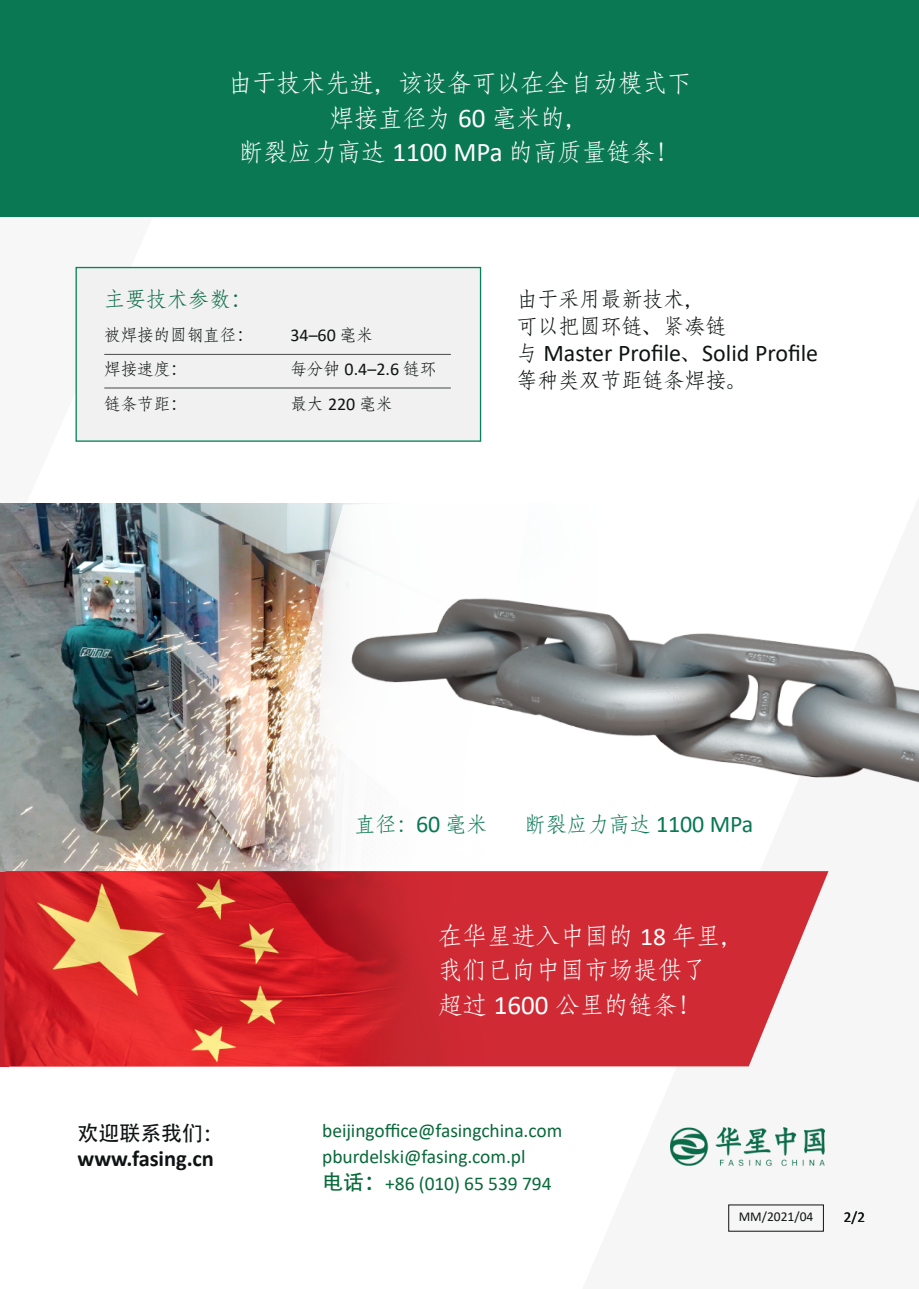
<style>
.page{position:relative;width:919px;height:1289px;background:#fff}
.page>*{position:absolute;margin:0;border:0;box-sizing:border-box;transform-origin:0 0}
.t1{font:24.3px/34.5px "Adobe Fangsong Std";color:#fff;text-align:center}
.t2{font:24px "Calibri";color:#0f1313}
.t3{font:24px "Calibri";letter-spacing:-.005em;color:#097853}
.t4{font:700 22.5px "Calibri";letter-spacing:-.005em;color:#0f1313}
.t5{font:21px/27px "Adobe Fangsong Std";color:#0f1313}
.t6{font:21px "Adobe Fangsong Std";color:#0e6d4b}
.t7{font:21px "Adobe Heiti Std";letter-spacing:-.005em;color:#0f1313}
.t8{font:21px "Adobe Fangsong Std";color:#097853}
.t9{font:19.5px/26.2px "Calibri";letter-spacing:-.005em;color:#0a693a}
.t10{font:18px/34.8px "Calibri";color:#0f1313}
.t11{font:16.5px/34.8px "Adobe Fangsong Std";color:#0f1313}
.t12{font:15px "Calibri";color:#0f1313}
.t13{font:13.5px "Calibri";color:#0f1313}
.s1{font-family:"Calibri";font-size:27px}
.s2{font-family:"Adobe Fangsong Std";font-size:16.5px}
.s3{font-family:"Calibri";font-size:18px}
.s4{font-family:"Adobe Fangsong Std";font-size:21px}
.s5{font-size:18px}
.s6{font-size:19.5px}
.s7{font-family:"Calibri";font-size:24px}
.s8{font-family:"Calibri";font-size:25.5px}
.s9{font-family:"Adobe Heiti Std";font-size:21px}
</style>
<div class="page">
<div style="left:0;top:0;width:918px;height:217px;background:#097853"></div>
<div style="left:75px;top:267px;width:406px;height:175px;background:#f0f1f0;border:1px solid #06825a"></div>
<hr style="left:104px;top:354px;width:347px;height:1px;background:#4f5152">
<hr style="left:104px;top:387px;width:347px;height:1px;background:#4f5152">
<img style="left:0;top:504px;width:243px;height:367px">
<div style="left:0;top:871px;width:9px;height:195px;background:#c5212d"></div>
<img style="left:243px;top:503px;width:135px;height:368px">
<svg style="left:644px;top:880px;width:181px;height:186px;fill:#d02a34"></svg>
<img style="left:670px;top:1127px;width:155px;height:40px">
<img style="left:4px;top:871px;width:640px;height:195px">
<img style="left:264px;top:539px;width:654px;height:341px">
<p class="t1" style="left:228px;top:66px;width:465px">由于技术先进，该设备可以在全自动模式下焊接直径为 <span class="s1">60</span> 毫米的，<br>断裂应力高达 <span class="s1">1100 MPa</span> 的高质量链条！</p>
<p class="t6" style="left:104px;top:286px;width:148px">主要技术参数：</p>
<p class="t11" style="left:104px;top:317px;width:150px">被焊接的圆钢直径：焊接速度：<br>链条节距：</p>
<p class="t10" style="left:290px;top:317px;width:147px">34–60 <span class="s2">毫米<br>每分钟</span> 0.4–2.6 <span class="s2">链环</span></p>
<p class="t11" style="left:290px;top:387px;width:104px">最大 <span class="s3">220</span> 毫米</p>
<p class="t5" style="left:516px;top:286px;width:211px">由于采用最新技术，可以把圆环链、紧凑链</p>
<p class="t2" style="left:516px;top:336px;width:303px"><span class="s4">与</span> Master Profile<span class="s4">、</span>Solid Profile</p>
<p class="t5" style="left:516px;top:367px;width:232px">等种类双节距链条焊接。</p>
<p class="t7" style="left:78px;top:1120px;width:145px">欢迎联系我们<span class="s5">：</span></p>
<p class="t4" style="left:78px;top:1143px;width:138px">www.fasing.cn</p>
<p class="t8" style="left:354px;top:811px;width:134px">直径<span class="s6">：</span><span class="s7">60</span> 毫米</p>
<p class="t3" style="left:525px;top:807px;width:230px"><span class="s4">断裂应力高达</span> 1100 MPa</p>
<p class="t1" style="left:438px;top:918px;width:308px;text-align:left">在华星进入中国的 <span class="s8">18</span> 年里，我们已向中国市场提供了<br>超过 <span class="s1">1600</span> 公里的链条！</p>
<p class="t9" style="left:322px;top:1117px;width:241px">beijingoffice@fasingchina.com pburdelski@fasing.com.pl<br><span class="s9">电话：</span>+86 (010) 65 539 794</p>
<p class="t13" style="left:738px;top:1207px;width:76px">MM/2021/04</p>
<p class="t12" style="left:843px;top:1206px;width:22px">2/2</p>
</div>
